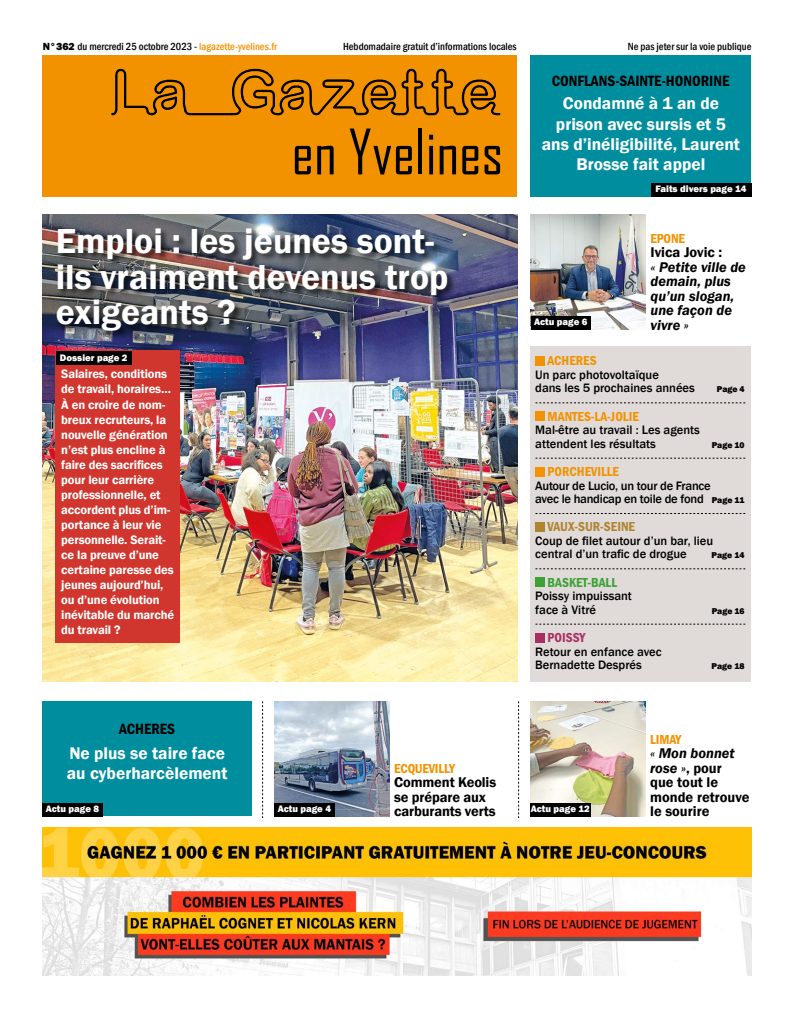
<style>
.page{position:relative;width:794px;height:1021px;background:#fff}
.page>*{position:absolute;margin:0;border:0;box-sizing:border-box;transform-origin:0 0}
.t1{font:60px "Agency FB";color:#000}
.t2{font:50px "iarnold";color:#000}
.t3{font:600 35.7px/35.7px "Franklin Gothic";color:#fff}
.t4{font:600 17.4px/20.3px "Franklin Gothic";color:#fff;text-align:center}
.t5{font:15.4px "ITC Franklin Gothic Std Dm Cd";color:#000}
.t6{font:600 14.5px/14.5px "Franklin Gothic";letter-spacing:-.01em;color:#000}
.t7{font:italic 600 14.5px/14.5px "Franklin Gothic";color:#000}
.t8{font:13.5px "ITC Franklin Gothic Std Dm Cd";color:#f39200}
.t9{font:13.5px "ITC Franklin Gothic Std Dm Cd";color:#af8430}
.t10{font:13.5px "ITC Franklin Gothic Std Dm Cd";color:#3da136}
.t11{font:13.5px "ITC Franklin Gothic Std Dm Cd";color:#a92f63}
.t12{font:600 12.5px/15.1px "Franklin Gothic";letter-spacing:-.01em;color:#fff}
.t13{font:500 12.5px/13.5px "Franklin Gothic";color:#000}
.t14{font:500 12.5px/13.5px "Franklin Gothic";letter-spacing:-.02em;color:#000}
.t15{font:500 condensed 10.6px "Franklin Gothic";color:#000}
.t16{font:800 9.6px "Franklin Gothic";color:#fff}
.t17{font:800 8.7px "Franklin Gothic";color:#000}
.s1{font-weight:800;font-stretch:normal}
.s2{color:#f39200}
.s3{font-weight:800;font-size:8.7px}
.s4{font-style:italic}
</style>
<div class="page">
<div style="left:530px;top:346px;width:220px;height:335px;background:#e0dbd9"></div>
<img style="left:43px;top:214px;width:474px;height:467px">
<div style="left:535px;top:356px;width:9px;height:9px;background:#f39200"></div>
<svg style="left:535px;top:402px;width:210px;height:1px"></svg>
<div style="left:535px;top:412px;width:9px;height:9px;background:#f39200"></div>
<svg style="left:535px;top:458px;width:210px;height:1px"></svg>
<div style="left:535px;top:467px;width:9px;height:9px;background:#f39200"></div>
<svg style="left:535px;top:513px;width:210px;height:1px"></svg>
<div style="left:535px;top:522px;width:9px;height:9px;background:#af8430"></div>
<svg style="left:535px;top:568px;width:210px;height:1px"></svg>
<div style="left:535px;top:577px;width:9px;height:9px;background:#3da136"></div>
<svg style="left:535px;top:624px;width:210px;height:1px"></svg>
<div style="left:535px;top:633px;width:9px;height:9px;background:#a92f63"></div>
<div style="left:56px;top:351px;width:124px;height:292px;background:#d0362e"></div>
<div style="left:56px;top:227px;width:400px;height:113px;background:#000;opacity:.75"></div>
<div style="left:43px;top:55px;width:474px;height:141px;background:#f39200"></div>
<div style="left:56px;top:351px;width:76px;height:13px;background:#000"></div>
<div style="left:530px;top:55px;width:221px;height:141px;background:#008e9f"></div>
<img style="left:530px;top:214px;width:116px;height:115px">
<img style="left:530px;top:701px;width:115px;height:115px">
<img style="left:274px;top:701px;width:115px;height:115px">
<div style="left:43px;top:701px;width:209px;height:115px;background:#008e9f"></div>
<svg style="left:518px;top:701px;width:1px;height:117px"></svg>
<svg style="left:262px;top:701px;width:1px;height:117px"></svg>
<div style="left:651px;top:183px;width:100px;height:13px;background:#000"></div>
<div style="left:43px;top:802px;width:60px;height:14px;background:#000"></div>
<div style="left:274px;top:802px;width:61px;height:14px;background:#000"></div>
<div style="left:530px;top:802px;width:61px;height:14px;background:#000"></div>
<div style="left:530px;top:316px;width:60px;height:13px;background:#000"></div>
<img style="left:43px;top:827px;width:708px;height:148px">
<svg style="left:111px;top:68px;width:390px;height:48px"></svg>
<p class="t15" style="left:43px;top:40px;width:236px"><span class="s1">N°362</span> du mercredi 25 octobre 2023 - <span class="s2">lagazette-yvelines.fr</span></p>
<p class="t15" style="left:343px;top:40px;width:175px">Hebdomadaire gratuit d’informations locales</p>
<p class="t15" style="left:628px;top:39px;width:125px">Ne pas jeter sur la voie publique</p>
<h2 class="t2" style="left:112px;top:69px;width:388px">La Gazette</h2>
<h1 class="t1" style="left:292px;top:115px;width:213px">en Yvelines</h1>
<h3 class="t3" style="left:56px;top:223px;width:394px">Emploi : les jeunes sont&shy;ils vraiment devenus trop exigeants ?</h3>
<p class="t16" style="left:60px;top:351px;width:69px">Dossier page 2</p>
<p class="t12" style="left:61px;top:367px;width:115px">Salaires, conditions de travail, horaires…<br>À en croire de nom&shy;breux recruteurs, la nouvelle génération n’est plus encline à faire des sacrifices pour leur carrière professionnelle, et accordent plus d’im&shy;portance à leur vie personnelle. Serait&shy;ce la preuve d’une certaine paresse des jeunes aujourd’hui, ou d’une évolution inévitable du marché du travail ?</p>
<p class="t5" style="left:551px;top:72px;width:179px">CONFLANS-SAINTE-HONORINE</p>
<h3 class="t4" style="left:542px;top:94px;width:200px">Condamné à 1 an de prison avec sursis et 5 ans d’inéligibilité, Laurent<br>Brosse fait appel</h3>
<p class="t16" style="left:534px;top:315px;width:55px">Actu page 6</p>
<p class="t16" style="left:655px;top:182px;width:93px">Faits divers page 14</p>
<p class="t8" style="left:650px;top:230px;width:36px">EPONE</p>
<p class="t6" style="left:650px;top:245px;width:73px">Ivica Jovic :</p>
<p class="t7" style="left:650px;top:259px;width:97px">« Petite ville de demain, plus qu’un slogan, une façon de vivre »</p>
<p class="t8" style="left:547px;top:353px;width:50px">ACHERES</p>
<p class="t13" style="left:535px;top:368px;width:161px">Un parc photovoltaïque<br>dans les 5 prochaines années</p>
<p class="t8" style="left:547px;top:408px;width:93px">MANTES-LA-JOLIE</p>
<p class="t13" style="left:535px;top:423px;width:166px">Mal-être au travail : Les agents attendent les résultats</p>
<p class="t17" style="left:717px;top:384px;width:29px">Page 4</p>
<p class="t17" style="left:712px;top:439px;width:34px">Page 10</p>
<p class="t8" style="left:547px;top:464px;width:73px">PORCHEVILLE</p>
<p class="t14" style="left:535px;top:479px;width:211px">Autour de Lucio, un tour de France<br>avec le handicap en toile de fond <span class="s3">Page 11</span></p>
<p class="t9" style="left:547px;top:519px;width:89px">VAUX-SUR-SEINE</p>
<p class="t13" style="left:535px;top:534px;width:180px">Coup de filet autour d’un bar, lieu central d’un trafic de drogue</p>
<p class="t17" style="left:711px;top:550px;width:35px">Page 14</p>
<p class="t10" style="left:547px;top:574px;width:71px">BASKET-BALL</p>
<p class="t13" style="left:535px;top:589px;width:98px">Poissy impuissant face à Vitré</p>
<p class="t11" style="left:547px;top:630px;width:39px">POISSY</p>
<p class="t13" style="left:535px;top:644px;width:128px">Retour en enfance avec<br>Bernadette Després</p>
<p class="t17" style="left:712px;top:605px;width:34px">Page 16</p>
<p class="t17" style="left:711px;top:660px;width:35px">Page 18</p>
<p class="t5" style="left:119px;top:719px;width:57px">ACHERES</p>
<h3 class="t4" style="left:67px;top:743px;width:162px;text-align:left">Ne plus se taire face au cyberharcèlement</h3>
<p class="t8" style="left:394px;top:760px;width:62px">ECQUEVILLY</p>
<p class="t6" style="left:394px;top:775px;width:103px">Comment Keolis se prépare aux carburants verts</p>
<p class="t16" style="left:46px;top:802px;width:55px">Actu page 8</p>
<p class="t16" style="left:278px;top:802px;width:55px">Actu page 4</p>
<p class="t16" style="left:531px;top:802px;width:61px">Actu page 12</p>
<p class="t8" style="left:650px;top:731px;width:33px">LIMAY</p>
<p class="t6" style="left:650px;top:746px;width:101px"><span class="s4">« Mon bonnet rose »</span>, pour<br>que tout le monde retrouve le -sourire</p>
</div>
